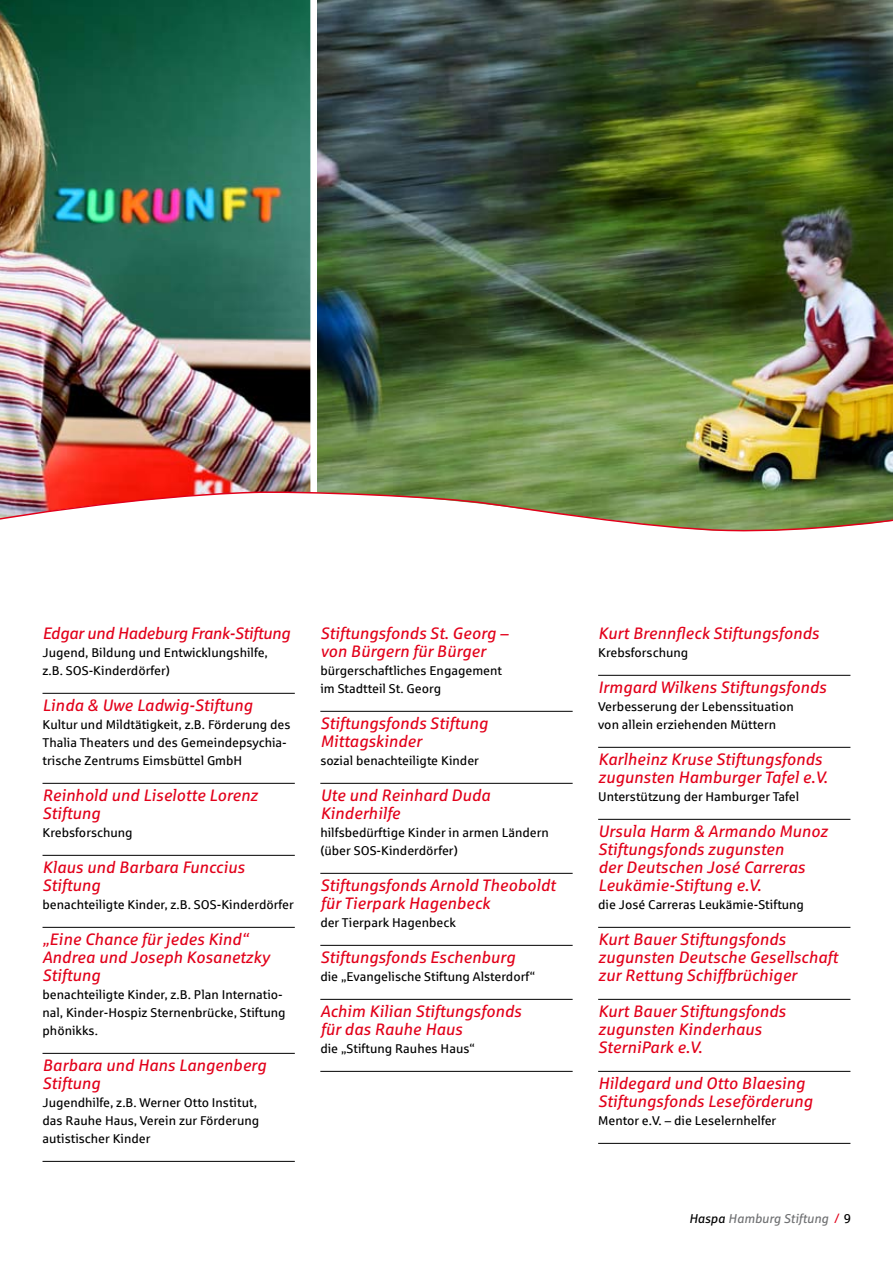
<style>
.page{position:relative;width:893px;height:1263px;background:#fff}
.page>*{position:absolute;margin:0;border:0;box-sizing:border-box;transform-origin:0 0}
.t1{font:italic 16.5px/18px "Sparkasse Rg";color:#e2001a}
.t2{font:italic 16.5px "Sparkasse Rg";letter-spacing:-.02em;color:#e2001a}
.t3{font:12.75px/18px "Sparkasse Rg";color:#000}
.t4{font:italic 12.75px "Sparkasse Rg";color:#707173}
.s1{color:#000}
.s2{color:#e2001a}
.s3{font-style:normal;color:#000}
</style>
<div class="page">
<img style="left:0;top:0;width:310px;height:490px">
<hr style="left:43px;top:693px;width:252px;height:1px;background:#000">
<hr style="left:43px;top:783px;width:252px;height:1px;background:#000">
<hr style="left:43px;top:855px;width:252px;height:1px;background:#000">
<hr style="left:43px;top:927px;width:252px;height:1px;background:#000">
<hr style="left:43px;top:1053px;width:252px;height:1px;background:#000">
<hr style="left:43px;top:1161px;width:252px;height:1px;background:#000">
<hr style="left:320px;top:711px;width:253px;height:1px;background:#000">
<hr style="left:320px;top:783px;width:253px;height:1px;background:#000">
<hr style="left:320px;top:873px;width:253px;height:1px;background:#000">
<hr style="left:320px;top:945px;width:253px;height:1px;background:#000">
<hr style="left:320px;top:999px;width:253px;height:1px;background:#000">
<hr style="left:320px;top:1071px;width:253px;height:1px;background:#000">
<hr style="left:598px;top:675px;width:252px;height:1px;background:#000">
<hr style="left:598px;top:747px;width:252px;height:1px;background:#000">
<hr style="left:598px;top:819px;width:252px;height:1px;background:#000">
<hr style="left:598px;top:927px;width:252px;height:1px;background:#000">
<hr style="left:598px;top:999px;width:252px;height:1px;background:#000">
<hr style="left:598px;top:1071px;width:252px;height:1px;background:#000">
<hr style="left:598px;top:1143px;width:252px;height:1px;background:#000">
<img style="left:317px;top:0;width:576px;height:490px">
<svg style="left:0;top:490px;width:893px;height:42px"></svg>
<p class="t2" style="left:43px;top:623px;width:249px">Edgar und Hadeburg Frank-Stiftung</p>
<p class="t3" style="left:43px;top:643px;width:227px">Jugend, Bildung und Entwicklungshilfe, z.B. SOS-Kinderdörfer)</p>
<p class="t1" style="left:43px;top:696px;width:211px">Linda &amp; Uwe Ladwig-Stiftung</p>
<p class="t3" style="left:43px;top:715px;width:249px">Kultur und Mildtätigkeit, z.B. Förderung des<br>Thalia Theaters und des Gemeindepsychia&shy;trische Zentrums Eimsbüttel GmbH</p>
<p class="t1" style="left:43px;top:786px;width:217px">Reinhold und Liselotte Lorenz<br>Stiftung</p>
<p class="t3" style="left:43px;top:823px;width:92px">Krebsforschung</p>
<p class="t1" style="left:43px;top:858px;width:204px">Klaus und Barbara Funccius<br>Stiftung</p>
<p class="t3" style="left:43px;top:895px;width:253px">benachteiligte Kinder, z.B. SOS-Kinderdörfer</p>
<p class="t1" style="left:43px;top:930px;width:228px">„Eine Chance für jedes Kind“<br>Andrea und Joseph Kosanetzky<br>Stiftung</p>
<p class="t3" style="left:43px;top:985px;width:245px">benachteiligte Kinder, z.B. Plan Internatio&shy;nal, Kinder-Hospiz Sternenbrücke, Stiftung phönikks.</p>
<p class="t1" style="left:43px;top:1056px;width:225px">Barbara und Hans Langenberg<br>Stiftung</p>
<p class="t3" style="left:43px;top:1093px;width:218px">Jugendhilfe, z.B. Werner Otto Institut, das Rauhe Haus, Verein zur Förderung autistischer Kinder</p>
<p class="t1" style="left:320px;top:624px;width:189px">Stiftungsfonds St. Georg – von Bürgern für Bürger</p>
<p class="t3" style="left:320px;top:661px;width:183px">bürgerschaftliches Engagement im Stadtteil St. Georg</p>
<p class="t1" style="left:320px;top:714px;width:169px">Stiftungsfonds Stiftung<br>Mittagskinder</p>
<p class="t3" style="left:320px;top:751px;width:160px">sozial benachteiligte Kinder</p>
<p class="t1" style="left:320px;top:786px;width:171px">Ute und Reinhard Duda<br>Kinderhilfe</p>
<p class="t3" style="left:320px;top:823px;width:230px">hilfsbedürftige Kinder in armen Ländern (über SOS-Kinderdörfer)</p>
<p class="t1" style="left:320px;top:876px;width:237px">Stiftungsfonds Arnold Theoboldt für Tierpark Hagenbeck</p>
<p class="t3" style="left:320px;top:913px;width:137px">der Tierpark Hagenbeck</p>
<p class="t1" style="left:320px;top:948px;width:196px">Stiftungsfonds Eschenburg</p>
<p class="t3" style="left:320px;top:967px;width:216px">die „Evangelische Stiftung Alsterdorf“</p>
<p class="t1" style="left:320px;top:1002px;width:202px">Achim Kilian Stiftungsfonds für das Rauhe Haus</p>
<p class="t3" style="left:320px;top:1039px;width:156px">die „Stiftung Rauhes Haus“</p>
<p class="t1" style="left:598px;top:624px;width:222px">Kurt Brennfleck Stiftungsfonds</p>
<p class="t3" style="left:598px;top:643px;width:92px">Krebsforschung</p>
<p class="t1" style="left:598px;top:678px;width:230px">Irmgard Wilkens Stiftungsfonds</p>
<p class="t3" style="left:598px;top:697px;width:197px">Verbesserung der Lebenssituation von allein erziehenden Müttern</p>
<p class="t1" style="left:598px;top:750px;width:231px">Karlheinz Kruse Stiftungsfonds zugunsten Hamburger Tafel e.V.</p>
<p class="t3" style="left:598px;top:787px;width:202px">Unterstützung der Hamburger Tafel</p>
<p class="t1" style="left:598px;top:822px;width:231px">Ursula Harm &amp; Armando Munoz<br>Stiftungsfonds zugunsten<br>der Deutschen José Carreras<br>Leukämie-Stiftung e.V.</p>
<p class="t3" style="left:598px;top:895px;width:207px">die José Carreras Leukämie-Stiftung</p>
<p class="t1" style="left:598px;top:930px;width:241px">Kurt Bauer Stiftungsfonds zugunsten Deutsche Gesellschaft zur Rettung Schiffbrüchiger</p>
<p class="t1" style="left:598px;top:1002px;width:189px">Kurt Bauer Stiftungsfonds zugunsten Kinderhaus<br>SterniPark e.V.</p>
<p class="t1" style="left:598px;top:1074px;width:216px">Hildegard und Otto Blaesing<br>Stiftungsfonds Leseförderung</p>
<p class="t3" style="left:598px;top:1111px;width:180px">Mentor e.V. – die Leselernhelfer</p>
<p class="t4" style="left:689px;top:1211px;width:164px"><span class="s1">Haspa</span> Hamburg Stiftung <span class="s2">/</span> <span class="s3">9</span></p>
</div>
